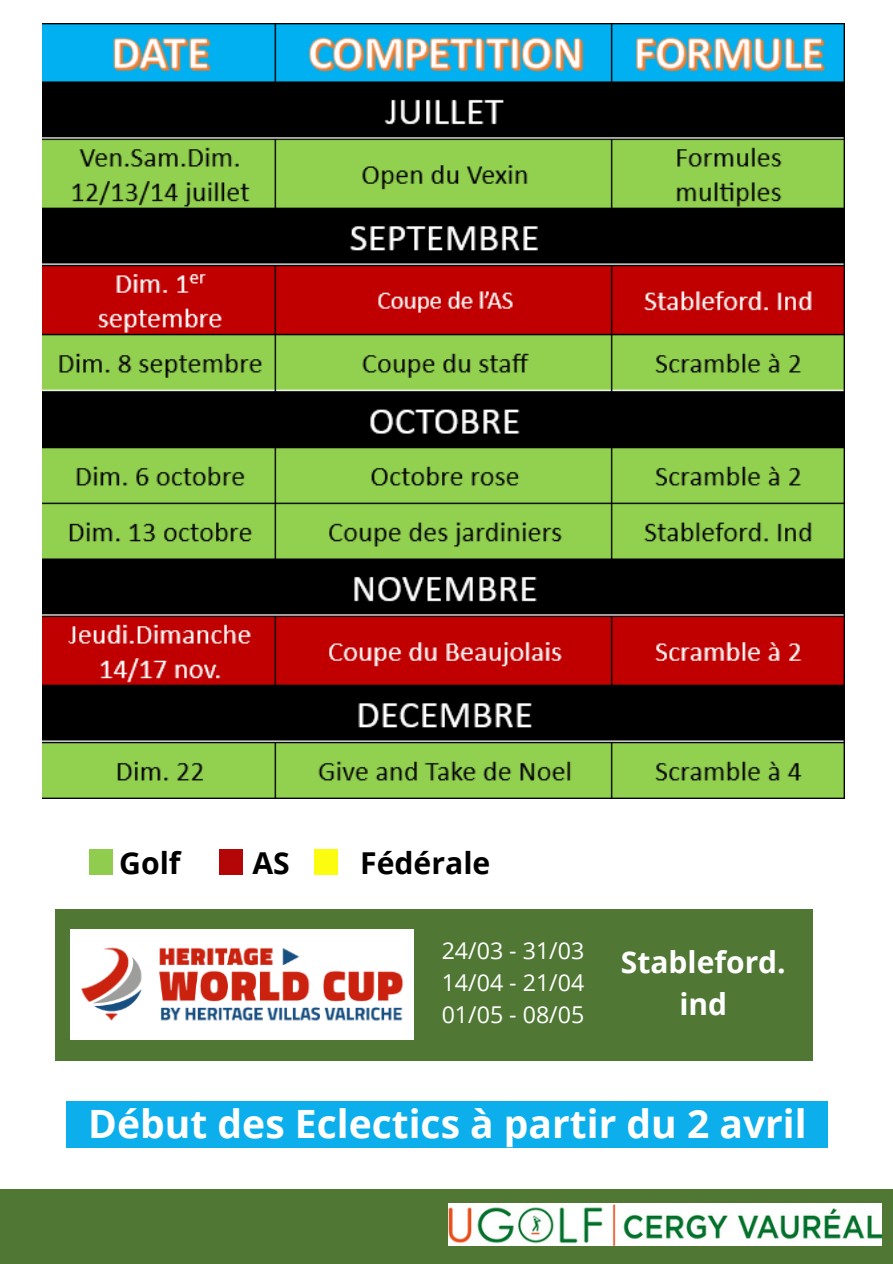
<style>
.page{position:relative;width:893px;height:1264px;background:#fff}
.page>*{position:absolute;margin:0;border:0;box-sizing:border-box;transform-origin:0 0}
.t1{font:700 39px "Open Sans";color:#fff}
.t2{font:700 30.15px "Open Sans";color:#000}
.t3{font:700 30px/41.7px "Open Sans";color:#fff;text-align:center}
.t4{font:23.25px "Open Sans";color:#fff}
</style>
<div class="page">
<div style="left:66px;top:1101px;width:761px;height:46px;background:#0caeec"></div>
<div style="left:0;top:1188px;width:892px;height:75px;background:#507834"></div>
<div style="left:55px;top:909px;width:757px;height:151px;background:#507834"></div>
<div style="left:89px;top:849px;width:23px;height:26px;background:#90cd4f"></div>
<div style="left:219px;top:849px;width:23px;height:26px;background:#b40606"></div>
<div style="left:314px;top:849px;width:23px;height:26px;background:#fcfc11"></div>
<img style="left:448px;top:1203px;width:433px;height:42px">
<img style="left:43px;top:24px;width:801px;height:774px">
<img style="left:70px;top:929px;width:343px;height:110px">
<p class="t2" style="left:119px;top:841px;width:63px">Golf</p>
<h3 class="t2" style="left:252px;top:841px;width:39px">AS</h3>
<p class="t2" style="left:360px;top:841px;width:132px">Fédérale</p>
<p class="t4" style="left:441px;top:933px;width:144px">24/03 - 31/03</p>
<h1 class="t4" style="left:441px;top:966px;width:144px">14/04 - 21/04</h1>
<p class="t4" style="left:441px;top:998px;width:144px">01/05 - 08/05</p>
<p class="t3" style="left:621px;top:940px;width:166px">Stableford. ind</p>
<p class="t1" style="left:88px;top:1095px;width:719px">Début des Eclectics à partir du 2 avril</p>
</div>
